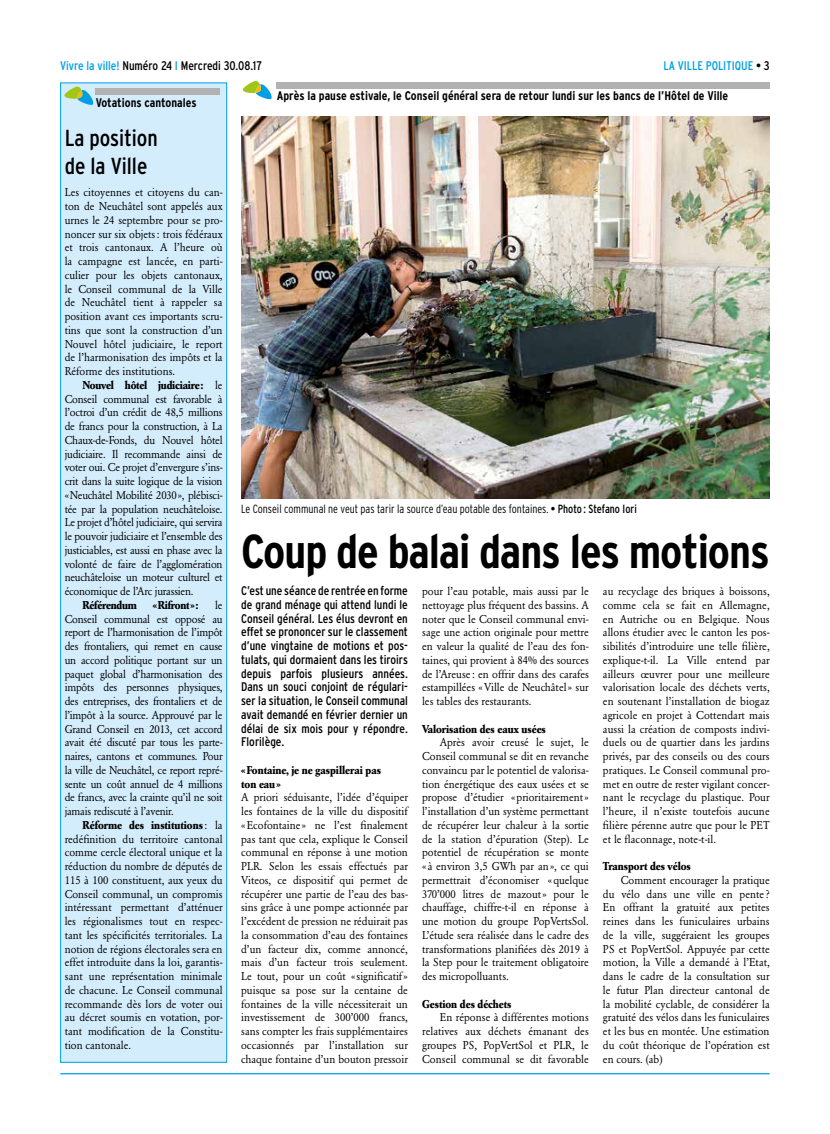
<style>
.page{position:relative;width:830px;height:1134px;background:#fff}
.page>*{position:absolute;margin:0;border:0;box-sizing:border-box;transform-origin:0 0}
.t1{font:700 condensed 47.5px "Interstate";letter-spacing:-.02em;color:#000}
.t2{font:condensed 23.12px/27.5px "Interstate";color:#000}
.t3{font:condensed 12.5px/13.8px "Interstate";color:#000;text-align:justify}
.t4{font:700 condensed 12.5px "Interstate";color:#000}
.t5{font:condensed 12.5px "Interstate";color:#009fe3}
.t6{font:300 condensed 11.88px "Interstate";color:#000;scale:.95 1}
.t7{font:11.25px/13.8px "Garamond BE";color:#000;text-align:justify;scale:.95 1}
.t8{font:700 11.25px/13.8px "Garamond BE";color:#000;scale:.95 1}
.t9{font:700 11.25px "Garamond BE";letter-spacing:-.02em;color:#000;scale:.95 1}
.s1{color:#009fe3}
.s2{color:#000}
.s3{font-weight:700}
.s4{font-weight:400}
</style>
<div class="page">
<hr style="left:60px;top:1073px;width:709px;height:1px;background:#009fe3">
<div style="left:61px;top:83px;width:165px;height:979px;background:#d4edfc"></div>
<div style="left:60px;top:83px;width:167px;height:979px;border:1px solid #009fe3"></div>
<div style="left:96px;top:89px;width:124px;height:6px;background:#b3b2b2"></div>
<svg style="left:64px;top:87px;width:29px;height:18px"></svg>
<div style="left:276px;top:83px;width:493px;height:6px;background:#b3b2b2"></div>
<svg style="left:243px;top:81px;width:28px;height:18px"></svg>
<img style="left:241px;top:117px;width:528px;height:382px">
<p class="t3" style="left:60px;top:59px;width:203px"><span class="s1">Vivre la ville!</span> Numéro 24 <span class="s1">I</span> Mercredi 30.08.17</p>
<p class="t5" style="left:663px;top:59px;width:108px">LA VILLE POLITIQUE <span class="s2">• 3</span></p>
<p class="t4" style="left:96px;top:96px;width:102px">Votations cantonales</p>
<h2 class="t2" style="left:65px;top:124px;width:94px">La position de la Ville</h2>
<p class="t7" style="left:65px;top:186px;width:168px">Les citoyennes et citoyens du can&shy;ton de Neuchâtel sont appelés aux urnes le 24 septembre pour se pro&shy;noncer sur six objets: trois fédéraux et trois cantonaux. A l’heure où la campagne est lancée, en parti&shy;culier pour les objets cantonaux, le Conseil communal de la Ville de Neuchâtel tient à rappeler sa position avant ces importants scru&shy;tins que sont la construction d’un Nouvel hôtel judiciaire, le report de l’harmonisation des impôts et la Réforme des institutions.</p>
<p class="t7" style="left:65px;top:378px;width:168px;text-indent:18px"><span class="s3">Nouvel hôtel judiciaire:</span> le Conseil communal est favorable à l’octroi d’un crédit de 48,5 millions de francs pour la construction, à La Chaux-de-Fonds, du Nouvel hôtel judiciaire. Il recommande ainsi de voter oui. Ce projet d’envergure s’ins&shy;crit dans la suite logique de la vision «Neuchâtel Mobilité 2030», plébisci&shy;tée par la population neuchâteloise.<br>Le projet d’hôtel judiciaire, qui servira le pouvoir judiciaire et l’ensemble des justiciables, est aussi en phase avec la volonté de faire de l’agglomération neuchâteloise un moteur culturel et économique de l’Arc jurassien.</p>
<p class="t9" style="left:82px;top:598px;width:59px">Référendum</p>
<p class="t9" style="left:153px;top:598px;width:49px">«Rifront»:</p>
<p class="t7" style="left:65px;top:598px;width:168px;text-indent:150px">le Conseil communal est opposé au report de l’harmonisation de l’impôt des frontaliers, qui remet en cause un accord politique portant sur un paquet global d’harmonisation des impôts des personnes physiques, des entreprises, des frontaliers et de l’impôt à la source. Approuvé par le Grand Conseil en 2013, cet accord avait été discuté par tous les parte&shy;naires, cantons et communes. Pour la ville de Neuchâtel, ce report repré&shy;sente un coût annuel de 4 millions de francs, avec la crainte qu’il ne soit jamais rediscuté à l’avenir.</p>
<p class="t7" style="left:65px;top:818px;width:168px;text-indent:18px"><span class="s3">Réforme des institutions</span>: la redéfinition du territoire cantonal comme cercle électoral unique et la réduction du nombre de députés de 115 à 100 constituent, aux yeux du Conseil communal, un compromis intéressant permettant d’atténuer les régionalismes tout en respec&shy;tant les spécificités territoriales. La notion de régions électorales sera en effet introduite dans la loi, garantis&shy;sant une représentation minimale de chacune. Le Conseil communal recommande dès lors de voter oui au décret soumis en votation, por&shy;tant modification de la Constitu&shy;tion cantonale.</p>
<p class="t4" style="left:276px;top:89px;width:453px">Après la pause estivale, le Conseil général sera de retour lundi sur les bancs de l’Hôtel de Ville</p>
<p class="t6" style="left:241px;top:502px;width:418px">Le Conseil communal ne veut pas tarir la source d’eau potable des fontaines. <span class="s4">• Photo : Stefano Iori</span></p>
<h1 class="t1" style="left:241px;top:524px;width:529px">Coup de balai dans les motions</h1>
<p class="t3" style="left:241px;top:584px;width:168px">C’est une séance de rentrée en forme de grand ménage qui attend lundi le Conseil général. Les élus devront en effet se prononcer sur le classement d’une vingtaine de motions et pos&shy;tulats, qui dormaient dans les tiroirs depuis parfois plusieurs années.<br>Dans un souci conjoint de régulari&shy;ser la situation, le Conseil communal avait demandé en février dernier un délai de six mois pour y répondre.<br>Florilège.</p>
<p class="t8" style="left:241px;top:763px;width:148px">«Fontaine, je ne gaspillerai pas ton eau»</p>
<p class="t7" style="left:241px;top:791px;width:177px">A priori séduisante, l’idée d’équiper les fontaines de la ville du dispositif «Ecofontaine » ne l’est finalement pas tant que cela, explique le Conseil communal en réponse à une motion PLR. Selon les essais effectués par Viteos, ce dispositif qui permet de récupérer une partie de l’eau des bas&shy;sins grâce à une pompe actionnée par l’excédent de pression ne réduirait pas la consommation d’eau des fontaines d’un facteur dix, comme annoncé, mais d’un facteur trois seulement.<br>Le tout, pour un coût «significatif» puisque sa pose sur la centaine de fontaines de la ville nécessiterait un investissement de 300’000 francs, sans compter les frais supplémentaires occasionnés par l’installation sur chaque fontaine d’un bouton pressoir</p>
<p class="t7" style="left:602px;top:584px;width:177px">au recyclage des briques à boissons, comme cela se fait en Allemagne, en Autriche ou en Belgique. Nous allons étudier avec le canton les pos&shy;sibilités d’introduire une telle filière, explique-t-il. La Ville entend par ailleurs œuvrer pour une meilleure valorisation locale des déchets verts, en soutenant l’installation de biogaz agricole en projet à Cottendart mais aussi la création de composts indivi&shy;duels ou de quartier dans les jardins privés, par des conseils ou des cours pratiques. Le Conseil communal pro&shy;met en outre de rester vigilant concer&shy;nant le recyclage du plastique. Pour l’heure, il n’existe toutefois aucune filière pérenne autre que pour le PET et le flaconnage, note-t-il.</p>
<p class="t8" style="left:602px;top:859px;width:94px">Transport des vélos</p>
<p class="t7" style="left:602px;top:873px;width:177px;text-indent:18px">Comment encourager la pratique du vélo dans une ville en pente ?<br>En offrant la gratuité aux petites reines dans les funiculaires urbains de la ville, suggéraient les groupes PS et PopVertSol. Appuyée par cette motion, la Ville a demandé à l’Etat, dans le cadre de la consultation sur le futur Plan directeur cantonal de la mobilité cyclable, de considérer la gratuité des vélos dans les funiculaires et les bus en montée. Une estimation du coût théorique de l’opération est en cours. (ab)</p>
<p class="t7" style="left:422px;top:584px;width:177px">pour l’eau potable, mais aussi par le nettoyage plus fréquent des bassins. A noter que le Conseil communal envi&shy;sage une action originale pour mettre en valeur la qualité de l’eau des fon&shy;taines, qui provient à 84% des sources de l’Areuse : en offrir dans des carafes estampillées «Ville de Neuchâtel» sur les tables des restaurants.</p>
<p class="t8" style="left:422px;top:722px;width:132px">Valorisation des eaux usées</p>
<p class="t7" style="left:422px;top:736px;width:177px;text-indent:18px">Après avoir creusé le sujet, le Conseil communal se dit en revanche convaincu par le potentiel de valorisa&shy;tion énergétique des eaux usées et se propose d’étudier «prioritairement» l’installation d’un système permettant de récupérer leur chaleur à la sortie de la station d’épuration (Step). Le potentiel de récupération se monte « à environ 3,5 GWh par an», ce qui permettrait d’économiser «quelque 370’000 litres de mazout» pour le chauffage, chiffre-t-il en réponse à une motion du groupe PopVertsSol.<br>L’étude sera réalisée dans le cadre des transformations planifiées dès 2019 à la Step pour le traitement obligatoire des micropolluants.</p>
<p class="t8" style="left:422px;top:997px;width:95px">Gestion des déchets</p>
<p class="t7" style="left:422px;top:1011px;width:177px;text-indent:18px">En réponse à différentes motions relatives aux déchets émanant des groupes PS, PopVertSol et PLR, le Conseil communal se dit favorable</p>
</div>
